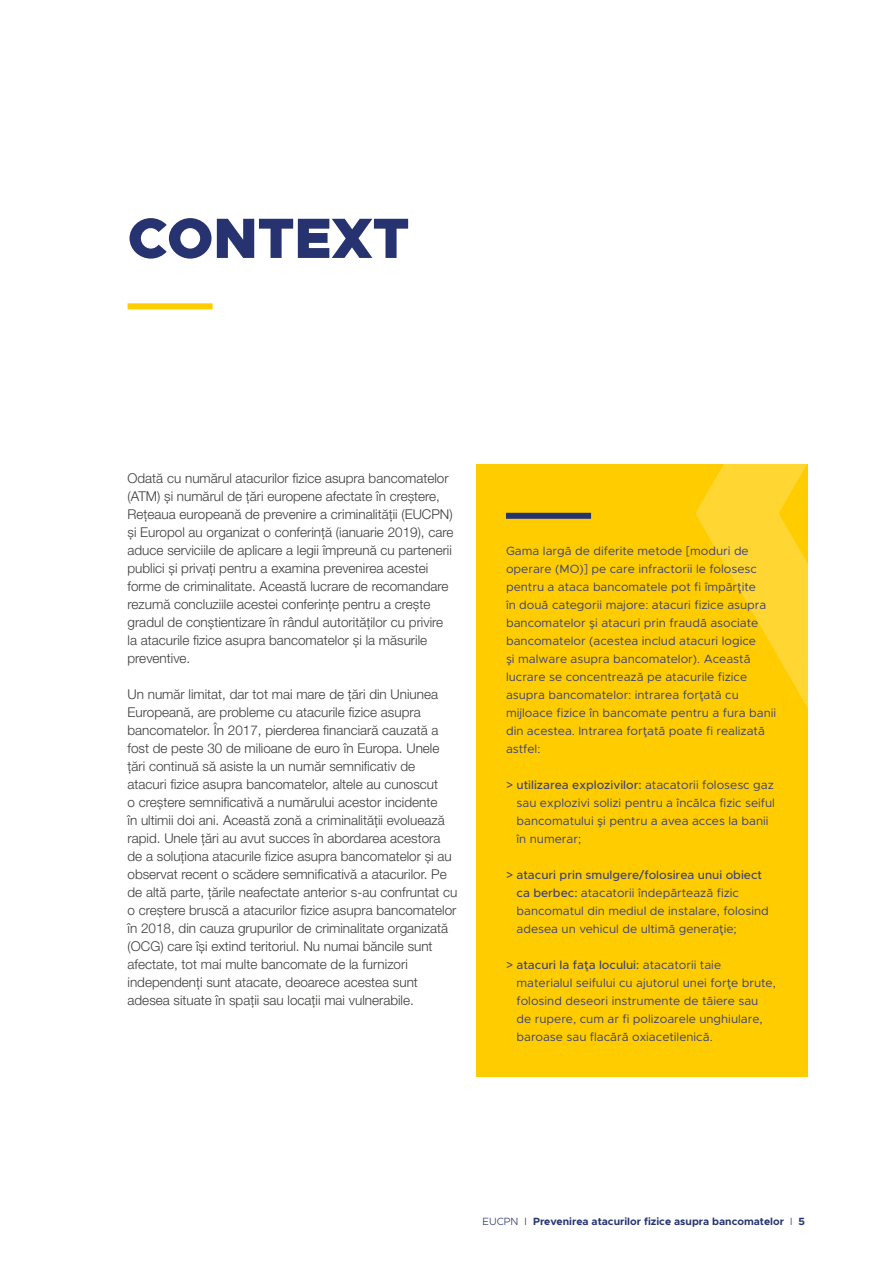
<style>
.page{position:relative;width:893px;height:1263px;background:#fff}
.page>*{position:absolute;margin:0;border:0;box-sizing:border-box;transform-origin:0 0}
.t1{font:900 57px "Metropolis";color:#273371}
.t2{font:300 13.5px/18px "Helvetica Neue LT Pro";color:#3c3c3b}
.t3{font:12px/18px "Metropolis";color:#3b407b}
.t4{font:700 10.5px "Metropolis";color:#273371}
.s1{font-weight:500}
.s2{font-weight:300}
</style>
<div class="page">
<div style="left:128px;top:303px;width:85px;height:6px;background:#fc0"></div>
<div style="left:476px;top:465px;width:332px;height:612px;background:#fc0"></div>
<svg style="left:695px;top:465px;width:113px;height:243px"></svg>
<div style="left:506px;top:513px;width:85px;height:6px;background:#273371"></div>
<h1 class="t1" style="left:128px;top:202px;width:283px">CONTEXT</h1>
<p class="t2" style="left:128px;top:469px;width:327px">Odată cu numărul atacurilor fizice asupra bancomatelor (ATM) şi numărul de ţări europene afectate în creştere, Reţeaua europeană de prevenire a criminalităţii (EUCPN) şi Europol au organizat o conferinţă (ianuarie 2019), care aduce serviciile de aplicare a legii împreună cu partenerii publici şi privaţi pentru a examina prevenirea acestei forme de criminalitate. Această lucrare de recomandare rezumă concluziile acestei conferinţe pentru a creşte gradul de conştientizare în rândul autorităţilor cu privire la atacurile fizice asupra bancomatelor şi la măsurile preventive.</p>
<p class="t2" style="left:128px;top:684px;width:331px">Un număr limitat, dar tot mai mare de ţări din Uniunea Europeană, are probleme cu atacurile fizice asupra bancomatelor. În 2017, pierderea financiară cauzată a fost de peste 30 de milioane de euro în Europa. Unele ţări continuă să asiste la un număr semnificativ de atacuri fizice asupra bancomatelor, altele au cunoscut<br>o creştere semnificativă a numărului acestor incidente<br>în ultimii doi ani. Această zonă a criminalităţii evoluează rapid. Unele ţări au avut succes în abordarea acestora de a soluţiona atacurile fizice asupra bancomatelor şi au observat recent o scădere semnificativă a atacurilor. Pe de altă parte, ţările neafectate anterior s-au confruntat cu o creştere bruscă a atacurilor fizice asupra bancomatelor în 2018, din cauza grupurilor de criminalitate organizată (OCG) care îşi extind teritoriul. Nu numai băncile sunt afectate, tot mai multe bancomate de la furnizori independenţi sunt atacate, deoarece acestea sunt adesea situate în spaţii sau locaţii mai vulnerabile.</p>
<p class="t3" style="left:506px;top:541px;width:272px">Gama largă de diferite metode [moduri de operare (MO)] pe care infractorii le folosesc pentru a ataca bancomatele pot fi împărţite<br>în două categorii majore: atacuri fizice asupra bancomatelor şi atacuri prin fraudă asociate bancomatelor (acestea includ atacuri logice<br>şi malware asupra bancomatelor). Această lucrare se concentrează pe atacurile fizice asupra bancomatelor: intrarea forţată cu mijloace fizice în bancomate pentru a fura banii din acestea. Intrarea forţată poate fi realizată astfel:</p>
<p class="t3" style="left:516px;top:775px;width:260px;text-indent:-10px"><span class="s1">&gt; utilizarea explozivilor:</span> atacatorii folosesc gaz sau explozivi solizi pentru a încălca fizic seiful bancomatului şi pentru a avea acces la banii în numerar;</p>
<p class="t3" style="left:516px;top:865px;width:254px;text-indent:-10px"><span class="s1">&gt; atacuri prin smulgere/folosirea unui obiect ca berbec:</span> atacatorii îndepărtează fizic bancomatul din mediul de instalare, folosind adesea un vehicul de ultimă generaţie;</p>
<p class="t3" style="left:516px;top:955px;width:261px;text-indent:-10px"><span class="s1">&gt; atacuri la faţa locului:</span> atacatorii taie materialul seifului cu ajutorul unei forţe brute, folosind deseori instrumente de tăiere sau de rupere, cum ar fi polizoarele unghiulare, baroase sau flacără oxiacetilenică.</p>
<p class="t4" style="left:483px;top:1214px;width:324px"><span class="s2">EUCPN I</span> Prevenirea atacurilor fizice asupra bancomatelor <span class="s2">I</span> 5</p>
</div>
